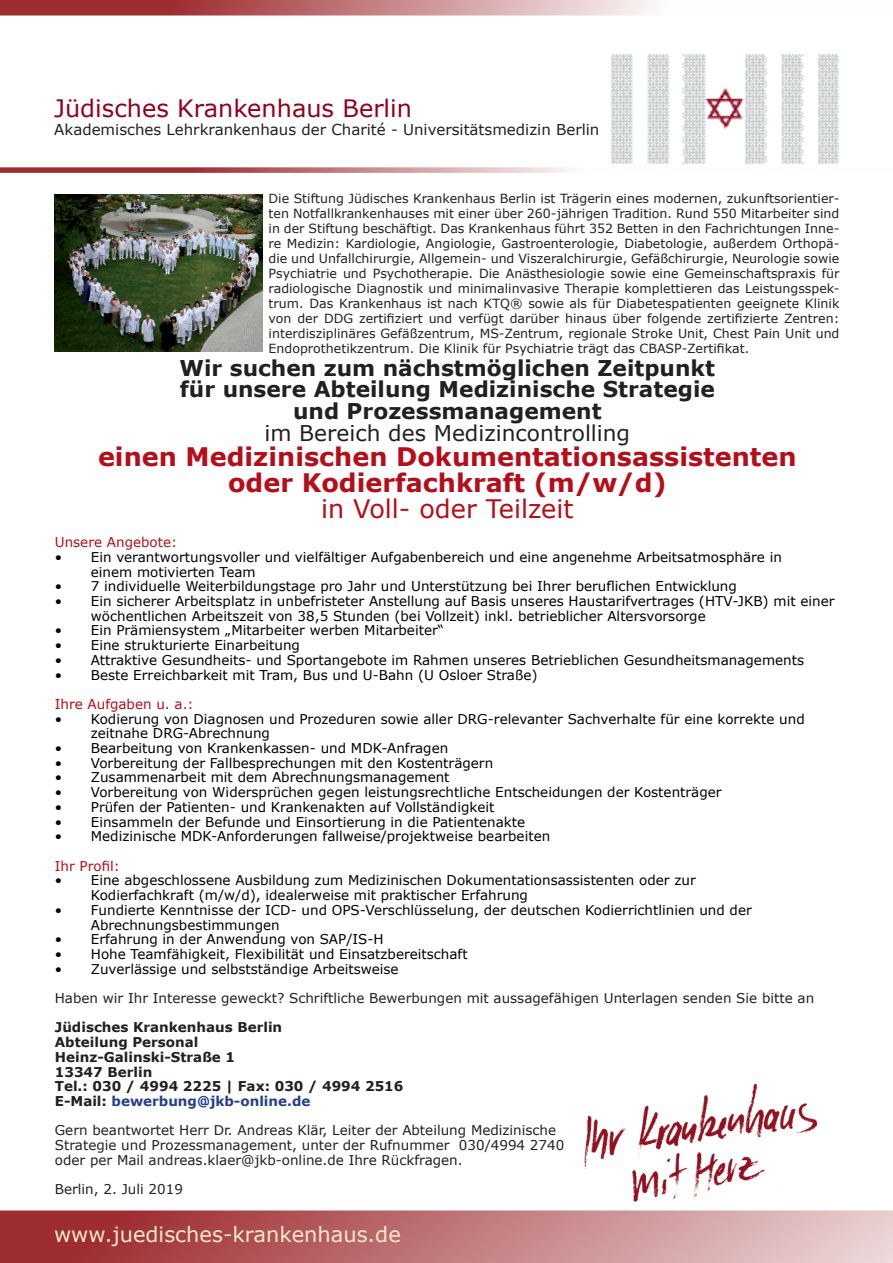
<style>
.page{position:relative;width:893px;height:1263px;background:#fff}
.page>*{position:absolute;margin:0;border:0;box-sizing:border-box;transform-origin:0 0}
.t1{font:700 25.5px "Verdana";color:#b50e1a}
.t2{font:25.5px "Verdana";color:#b50e1a}
.t3{font:24px "Verdana";color:#90021e}
.t4{font:700 21.75px "Verdana";color:#231f20}
.t5{font:21.75px "Verdana";color:#231f20}
.t6{font:21px "Verdana";color:#ffe9cb}
.t7{font:15px "Verdana";color:#231f20}
.t8{font:13.5px/14.7px "Verdana";color:#000}
.t9{font:13.5px "Verdana";color:#231f20}
.t10{font:700 13.5px "Verdana";color:#231f20}
.t11{font:13.5px "Verdana";color:#b50e1a}
.t12{font:700 13.5px "Verdana";color:#253f8e}
.t13{font:12.6px/15px "Verdana";color:#231f20;text-align:justify}
.s1{color:#231f20}
</style>
<div class="page">
<svg style="left:0;top:0;width:654px;height:16px;background:#c17a7d"></svg>
<img style="left:611px;top:55px;width:228px;height:109px">
<img style="left:584px;top:1084px;width:234px;height:118px">
<img style="left:54px;top:194px;width:209px;height:157px">
<svg style="left:0;top:1210px;width:893px;height:53px;background:#c0787c"></svg>
<svg style="left:0;top:167px;width:570px;height:6px;background:#c17a7d"></svg>
<p class="t3" style="left:54px;top:91px;width:359px">Jüdisches Krankenhaus Berlin</p>
<p class="t7" style="left:54px;top:119px;width:547px">Akademisches Lehrkrankenhaus der Charité - Universitätsmedizin Berlin</p>
<p class="t13" style="left:269px;top:191px;width:572px">Die Stiftung Jüdisches Krankenhaus Berlin ist Trägerin eines modernen, zukunftsorientier&shy;ten Notfallkrankenhauses mit einer über 260-jährigen Tradition. Rund 550 Mitarbeiter sind in der Stiftung beschäftigt. Das Krankenhaus führt 352 Betten in den Fachrichtungen Inne&shy;re Medizin: Kardiologie, Angiologie, Gastroenterologie, Diabetologie, außerdem Orthopä&shy;die und Unfallchirurgie, Allgemein- und Viszeralchirurgie, Gefäßchirurgie, Neurologie sowie Psychiatrie und Psychotherapie. Die Anästhesiologie sowie eine Gemeinschaftspraxis für radiologische Diagnostik und minimalinvasive Therapie komplettieren das Leistungsspek&shy;trum. Das Krankenhaus ist nach KTQ® sowie als für Diabetespatienten geeignete Klinik von der DDG zertifiziert und verfügt darüber hinaus über folgende zertifizierte Zentren: interdisziplinäres Gefäßzentrum, MS-Zentrum, regionale Stroke Unit, Chest Pain Unit und Endoprothetikzentrum. Die Klinik für Psychiatrie trägt das CBASP-Zertifikat.</p>
<p class="t4" style="left:180px;top:352px;width:537px">Wir suchen zum nächstmöglichen Zeitpunkt</p>
<p class="t4" style="left:180px;top:374px;width:537px">für unsere Abteilung Medizinische Strategie</p>
<p class="t4" style="left:293px;top:396px;width:310px">und Prozessmanagement</p>
<p class="t5" style="left:265px;top:418px;width:367px">im Bereich des Medizincontrolling</p>
<p class="t1" style="left:98px;top:439px;width:700px">einen Medizinischen Dokumentationsassistenten</p>
<p class="t1" style="left:228px;top:465px;width:440px">oder Kodierfachkraft (m/w/d)</p>
<p class="t2" style="left:321px;top:491px;width:254px">in Voll- oder Teilzeit</p>
<p class="t11" style="left:55px;top:533px;width:124px">Unsere Angebote:</p>
<p class="t8" style="left:55px;top:549px;width:729px">• Ein verantwortungsvoller und vielfältiger Aufgabenbereich und eine angenehme Arbeitsatmosphäre in</p>
<p class="t8" style="left:91px;top:564px;width:166px">einem motivierten Team</p>
<p class="t8" style="left:55px;top:579px;width:684px">• 7 individuelle Weiterbildungstage pro Jahr und Unterstützung bei Ihrer beruflichen Entwicklung</p>
<p class="t8" style="left:91px;top:594px;width:745px;text-indent:-36px">• Ein sicherer Arbeitsplatz in unbefristeter Anstellung auf Basis unseres Haustarifvertrages (HTV-JKB) mit einer wöchentlichen Arbeitszeit von 38,5 Stunden (bei Vollzeit) inkl. betrieblicher Altersvorsorge</p>
<p class="t8" style="left:55px;top:623px;width:391px">• Ein Prämiensystem „Mitarbeiter werben Mitarbeiter“</p>
<p class="t8" style="left:55px;top:638px;width:247px">• Eine strukturierte Einarbeitung</p>
<p class="t8" style="left:55px;top:652px;width:751px">• Attraktive Gesundheits- und Sportangebote im Rahmen unseres Betrieblichen Gesundheitsmanagements</p>
<p class="t8" style="left:55px;top:667px;width:484px">• Beste Erreichbarkeit mit Tram, Bus und U-Bahn (U Osloer Straße)</p>
<p class="t11" style="left:55px;top:695px;width:140px">Ihre Aufgaben u. a.:</p>
<p class="t8" style="left:55px;top:711px;width:751px">• Kodierung von Diagnosen und Prozeduren sowie aller DRG-relevanter Sachverhalte für eine korrekte und</p>
<p class="t8" style="left:91px;top:726px;width:181px">zeitnahe DRG-Abrechnung</p>
<p class="t8" style="left:55px;top:741px;width:395px">• Bearbeitung von Krankenkassen- und MDK-Anfragen</p>
<p class="t8" style="left:55px;top:755px;width:440px">• Vorbereitung der Fallbesprechungen mit den Kostenträgern</p>
<p class="t8" style="left:55px;top:770px;width:396px">• Zusammenarbeit mit dem Abrechnungsmanagement</p>
<p class="t8" style="left:55px;top:785px;width:668px">• Vorbereitung von Widersprüchen gegen leistungsrechtliche Entscheidungen der Kostenträger</p>
<p class="t8" style="left:55px;top:799px;width:441px">• Prüfen der Patienten- und Krankenakten auf Vollständigkeit</p>
<p class="t8" style="left:55px;top:814px;width:472px">• Einsammeln der Befunde und Einsortierung in die Patientenakte</p>
<p class="t8" style="left:55px;top:829px;width:497px">• Medizinische MDK-Anforderungen fallweise/projektweise bearbeiten</p>
<p class="t11" style="left:55px;top:856px;width:67px">Ihr Profil:</p>
<p class="t8" style="left:55px;top:873px;width:642px">• Eine abgeschlossene Ausbildung zum Medizinischen Dokumentationsassistenten oder zur</p>
<p class="t8" style="left:91px;top:888px;width:439px">Kodierfachkraft (m/w/d), idealerweise mit praktischer Erfahrung</p>
<p class="t8" style="left:55px;top:902px;width:698px">• Fundierte Kenntnisse der ICD- und OPS-Verschlüsselung, der deutschen Kodierrichtlinien und der</p>
<p class="t8" style="left:91px;top:917px;width:190px">Abrechnungsbestimmungen</p>
<p class="t8" style="left:55px;top:932px;width:330px">• Erfahrung in der Anwendung von SAP/IS-H</p>
<p class="t8" style="left:55px;top:946px;width:414px">• Hohe Teamfähigkeit, Flexibilität und Einsatzbereitschaft</p>
<p class="t8" style="left:55px;top:961px;width:345px">• Zuverlässige und selbstständige Arbeitsweise</p>
<p class="t9" style="left:55px;top:989px;width:761px">Haben wir Ihr Interesse geweckt? Schriftliche Bewerbungen mit aussagefähigen Unterlagen senden Sie bitte an</p>
<p class="t10" style="left:55px;top:1018px;width:229px">Jüdisches Krankenhaus Berlin</p>
<p class="t10" style="left:55px;top:1033px;width:145px">Abteilung Personal</p>
<p class="t10" style="left:55px;top:1047px;width:182px">Heinz-Galinski-Straße 1</p>
<p class="t10" style="left:55px;top:1062px;width:99px">13347 Berlin</p>
<p class="t10" style="left:55px;top:1077px;width:350px">Tel.: 030 / 4994 2225 | Fax: 030 / 4994 2516</p>
<p class="t12" style="left:55px;top:1091px;width:257px"><span class="s1">E-Mail:</span> bewerbung@jkb-online.de</p>
<p class="t9" style="left:55px;top:1121px;width:503px">Gern beantwortet Herr Dr. Andreas Klär, Leiter der Abteilung Medizinische</p>
<p class="t9" style="left:55px;top:1136px;width:511px">Strategie und Prozessmanagement, unter der Rufnummer 030/4994 2740</p>
<p class="t9" style="left:55px;top:1150px;width:409px">oder per Mail andreas.klaer@jkb-online.de Ihre Rückfragen.</p>
<p class="t9" style="left:55px;top:1180px;width:130px">Berlin, 2. Juli 2019</p>
<p class="t6" style="left:54px;top:1220px;width:348px">www.juedisches-krankenhaus.de</p>
</div>
